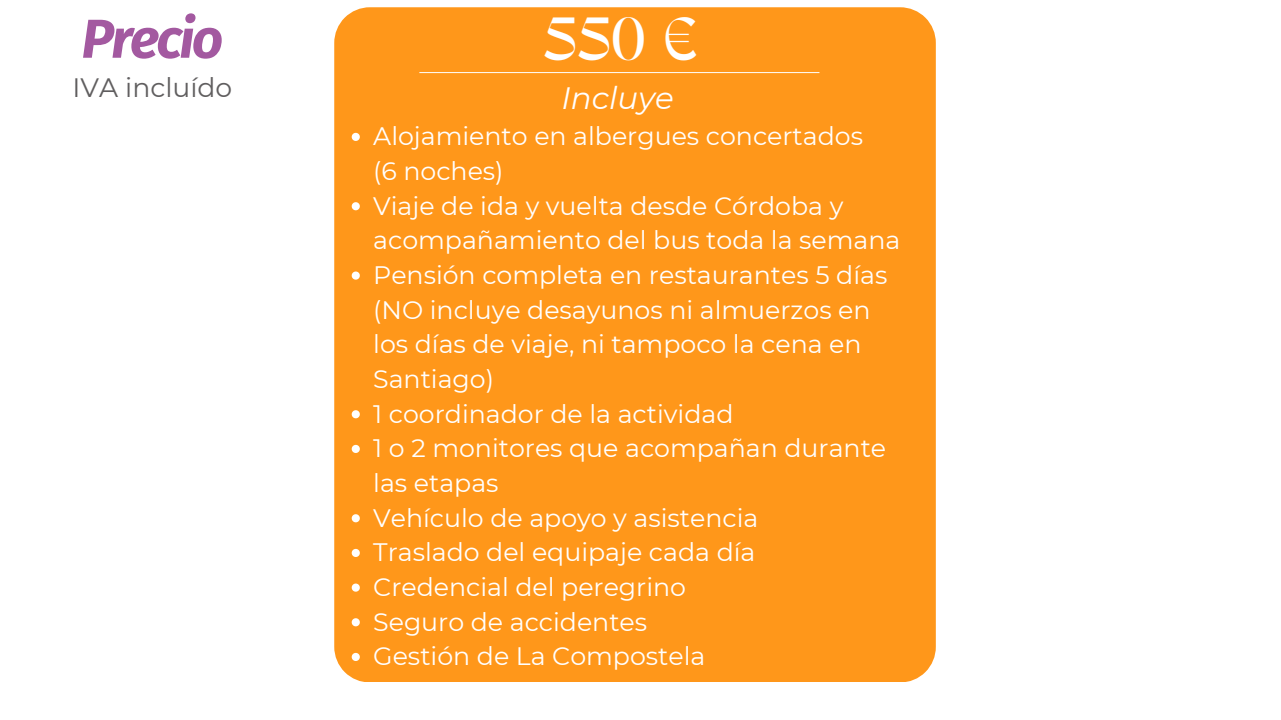
<style>
.page{position:relative;width:1281px;height:720px;background:#fff}
.page>*{position:absolute;margin:0;border:0;box-sizing:border-box;transform-origin:0 0}
.t1{font:italic 700 54.75px "Fira Sans";letter-spacing:-.05em;color:#a359a0}
.t2{font:42.5px "TANMERINGUE";color:#fff}
.t3{font:italic 30.88px "Montserrat";color:#fff}
.t4{font:26.62px "Montserrat";color:#605e5f}
.t5{font:25.25px/34.6px "Montserrat";color:#fff}
</style>
<div class="page">
<div style="left:334px;top:7px;width:602px;height:675px;background:#ff971a"></div>
<svg style="left:352px;top:133px;width:8px;height:8px"></svg>
<svg style="left:352px;top:202px;width:8px;height:8px"></svg>
<svg style="left:352px;top:272px;width:8px;height:8px"></svg>
<svg style="left:352px;top:410px;width:8px;height:8px"></svg>
<svg style="left:352px;top:445px;width:8px;height:8px"></svg>
<svg style="left:352px;top:514px;width:8px;height:8px"></svg>
<svg style="left:352px;top:549px;width:8px;height:8px"></svg>
<svg style="left:352px;top:584px;width:8px;height:8px"></svg>
<svg style="left:352px;top:618px;width:8px;height:8px"></svg>
<svg style="left:352px;top:653px;width:8px;height:8px"></svg>
<hr style="left:419px;top:72px;width:400px;height:1px;background:#fff">
<h1 class="t1" style="left:82px;top:7px;width:143px">Precio</h1>
<p class="t4" style="left:72px;top:72px;width:161px">IVA incluído</p>
<h2 class="t2" style="left:542px;top:17px;width:157px">550 €</h2>
<p class="t3" style="left:561px;top:79px;width:114px">Incluye</p>
<p class="t5" style="left:373px;top:119px;width:529px">Alojamiento en albergues concertados<br>(6 noches)<br>Viaje de ida y vuelta desde Córdoba y acompañamiento del bus toda la semana<br>Pensión completa en restaurantes 5 días (NO incluye desayunos ni almuerzos en los días de viaje, ni tampoco la cena en<br>Santiago)<br>1 coordinador de la actividad<br>1 o 2 monitores que acompañan durante las etapas<br>Vehículo de apoyo y asistencia<br>Traslado del equipaje cada día<br>Credencial del peregrino<br>Seguro de accidentes<br>Gestión de La Compostela</p>
</div>
